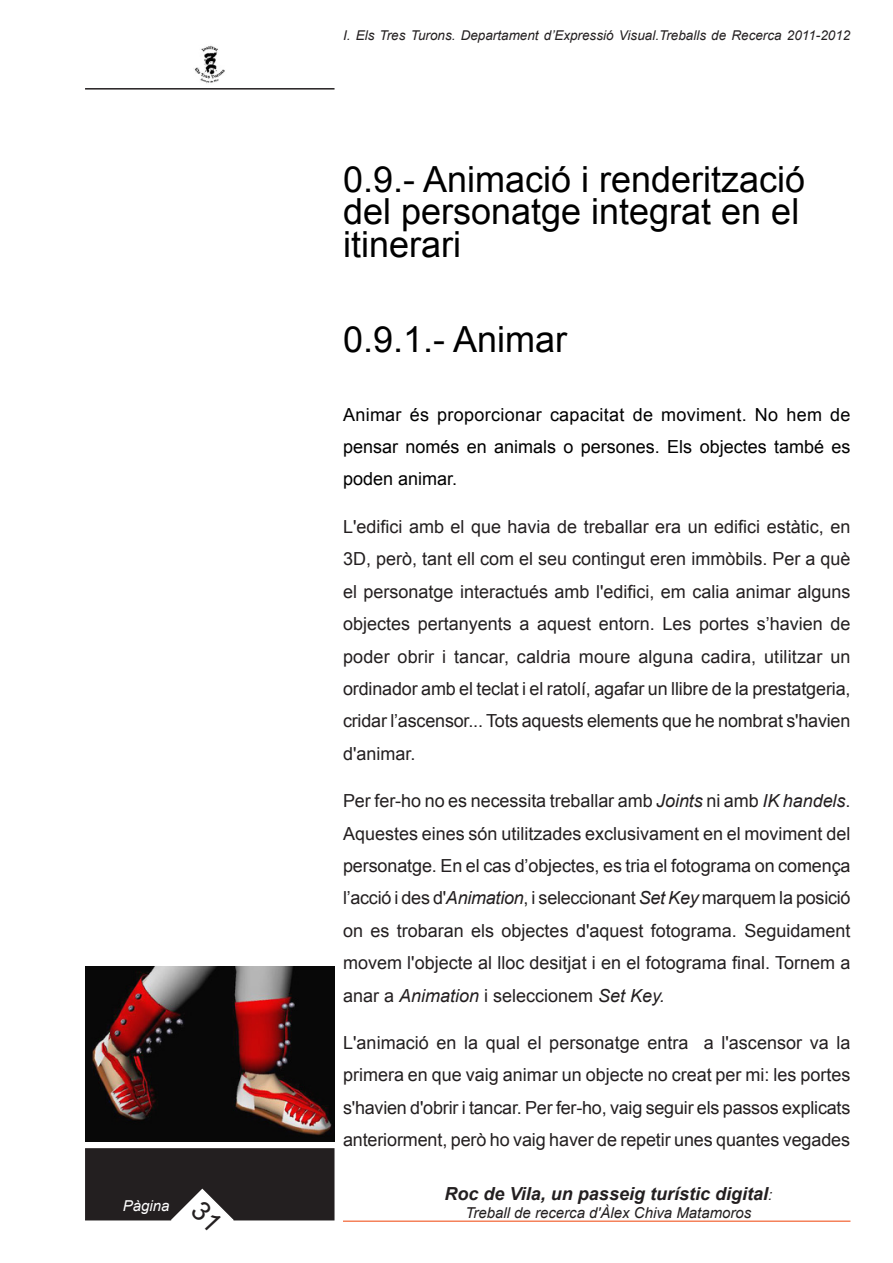
<style>
.page{position:relative;width:893px;height:1263px;background:#fff}
.page>*{position:absolute;margin:0;border:0;box-sizing:border-box;transform-origin:0 0}
.t1{font:36px/32.4px "Arial";color:#000}
.t2{font:18px/32.4px "Arial";letter-spacing:-.01em;color:#231f20;text-align:justify}
.t3{font:18px/32.4px "Arial";color:#000;text-align:justify}
.t4{font:italic 700 18px "Arial";color:#231f20}
.t5{font:italic 15px "Arial";color:#231f20}
.t6{font:italic 15px "Arial";color:#fff}
.t7{font:italic 13.5px "Arial";color:#231f20}
.s1{font-style:italic}
.s2{font-weight:400;font-size:15px}
</style>
<div class="page">
<div style="left:86px;top:1149px;width:248px;height:71px;background:#231f20"></div>
<div style="left:85px;top:1148px;width:249px;height:72px;border:2px solid #231f20"></div>
<hr style="left:343px;top:1220px;width:507px;height:2px;background:#f4815a">
<img style="left:194px;top:45px;width:31px;height:38px">
<hr style="left:85px;top:88px;width:250px;height:2px;background:#231f20">
<img style="left:85px;top:966px;width:249px;height:176px">
<svg style="left:170px;top:1188px;width:65px;height:33px"></svg>
<p class="t6" style="left:123px;top:1196px;width:48px">Pàgina</p>
<p class="t7" style="left:343px;top:27px;width:509px">I. Els Tres Turons. Departament d’Expressió Visual.Treballs de Recerca 2011-2012</p>
<p class="t1" style="left:343px;top:164px;width:464px">0.9.- Animació i renderització del personatge integrat en el itinerari</p>
<p class="t1" style="left:343px;top:323px;width:226px">0.9.1.- Animar</p>
<p class="t3" style="left:343px;top:398px;width:509px">Animar és proporcionar capacitat de moviment. No hem de pensar només en animals o persones. Els objectes també es poden animar.</p>
<p class="t2" style="left:343px;top:511px;width:509px">L'edifici amb el que havia de treballar era un edifici estàtic, en 3D, però, tant ell com el seu contingut eren immòbils. Per a què el personatge interactués amb l'edifici, em calia animar alguns objectes pertanyents a aquest entorn. Les portes s’havien de poder obrir i tancar, caldria moure alguna cadira, utilitzar un ordinador amb el teclat i el ratolí, agafar un llibre de la prestatgeria, cridar l’ascensor... Tots aquests elements que he nombrat s'havien d'animar.</p>
<p class="t2" style="left:343px;top:785px;width:509px">Per fer-ho no es necessita treballar amb <span class="s1">Joints</span> ni amb <span class="s1">IK handels</span>.<br>Aquestes eines són utilitzades exclusivament en el moviment del personatge. En el cas d’objectes, es tria el fotograma on comença l’acció i des d'<span class="s1">Animation</span>, i seleccionant <span class="s1">Set Key</span> marquem la posició on es trobaran els objectes d'aquest fotograma. Seguidament movem l'objecte al lloc desitjat i en el fotograma final. Tornem a anar a <span class="s1">Animation</span> i seleccionem <span class="s1">Set Key.</span></p>
<p class="t2" style="left:343px;top:1027px;width:509px">L'animació en la qual el personatge entra a l'ascensor va la primera en que vaig animar un objecte no creat per mi: les portes s'havien d'obrir i tancar. Per fer-ho, vaig seguir els passos explicats anteriorment, però ho vaig haver de repetir unes quantes vegades</p>
<p class="t4" style="left:445px;top:1181px;width:329px">Roc de Vila, un passeig turístic digital<span class="s2">:</span></p>
<p class="t5" style="left:465px;top:1203px;width:288px">Treball de recerca d'Àlex Chiva Matamoros</p>
</div>
